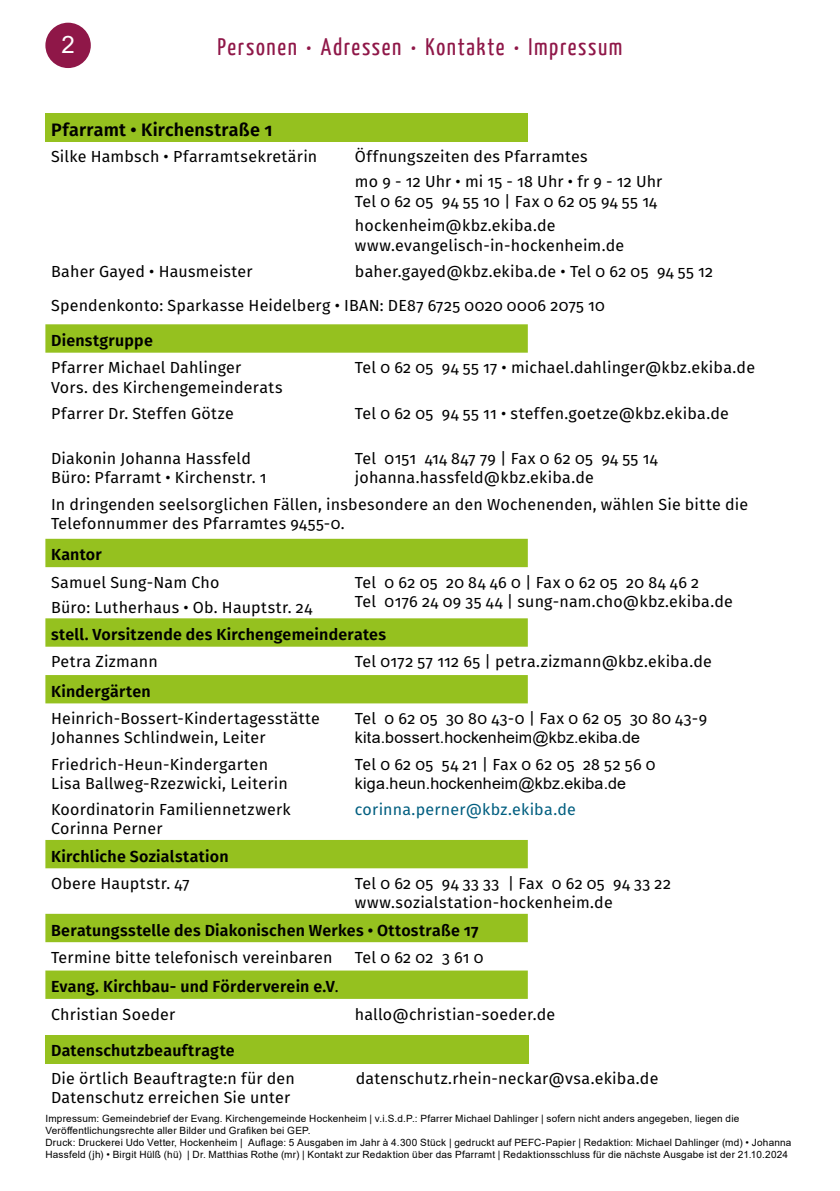
<style>
.page{position:relative;width:840px;height:1191px;background:#fff}
.page>*{position:absolute;margin:0;border:0;box-sizing:border-box;transform-origin:0 0}
.t1{font:24px "Yanone Kaffeesatz";letter-spacing:.07em;color:#8f1748}
.t2{font:24px "Arial";color:#fff}
.t3{font:600 18px "Fira Sans";letter-spacing:.015em;color:#000}
.t4{font:16px/19.2px "Fira Sans";letter-spacing:.015em;color:#000}
.t5{font:600 16px/27.4px "Fira Sans";letter-spacing:.015em;color:#000}
.t6{font:16px "Arial";letter-spacing:.01em;color:#000}
.t7{font:16px "Fira Sans";letter-spacing:.01em;color:#005e80}
.t8{font:10px/12px "Arial";letter-spacing:.02em;color:#000}
.s1{font-weight:400}
</style>
<div class="page">
<div style="left:45px;top:113px;width:482px;height:29px;background:#95c11f"></div>
<svg style="left:45px;top:324px;width:482px;height:675px"></svg>
<div style="left:45px;top:1035px;width:483px;height:28px;background:#95c11f"></div>
<div style="left:46px;top:24px;width:44px;height:43px;background:#8f1748;border-radius:50%"></div>
<div style="left:45px;top:23px;width:46px;height:45px;border:2px solid #8f1748;border-radius:50%"></div>
<h1 class="t2" style="left:61px;top:28px;width:15px">2</h1>
<h1 class="t1" style="left:217px;top:31px;width:406px">Personen • Adressen • Kontakte • Impressum</h1>
<p class="t3" style="left:51px;top:115px;width:223px">Pfarramt • Kirchenstraße 1</p>
<p class="t4" style="left:51px;top:147px;width:267px">Silke Hambsch • Pfarramtsekretärin</p>
<p class="t4" style="left:355px;top:144px;width:309px;line-height:24.8px">Öffnungszeiten des Pfarramtes<br>mo 9 - 12 Uhr • mi 15 - 18 Uhr • fr 9 - 12 Uhr</p>
<p class="t4" style="left:355px;top:188px;width:303px;line-height:24.8px">Tel 0 62 05 94 55 10 | Fax 0 62 05 94 55 14 hockenheim@kbz.ekiba.de</p>
<p class="t4" style="left:355px;top:235px;width:270px">www.evangelisch-in-hockenheim.de</p>
<p class="t4" style="left:51px;top:261px;width:203px">Baher Gayed • Hausmeister</p>
<p class="t4" style="left:51px;top:254px;width:663px;line-height:34px;text-indent:303px">baher.gayed@kbz.ekiba.de • Tel 0 62 05 94 55 12<br>Spendenkonto: Sparkasse Heidelberg • IBAN: DE87 6725 0020 0006 2075 10</p>
<p class="t5" style="left:51px;top:326px;width:103px">Dienstgruppe</p>
<p class="t4" style="left:51px;top:358px;width:233px">Pfarrer Michael Dahlinger<br>Vors. des Kirchengemeinderats</p>
<p class="t4" style="left:355px;top:358px;width:401px">Tel 0 62 05 94 55 17 • michael.dahlinger@kbz.ekiba.de</p>
<p class="t4" style="left:51px;top:403px;width:184px">Pfarrer Dr. Steffen Götze</p>
<p class="t4" style="left:355px;top:403px;width:375px">Tel 0 62 05 94 55 11 • steffen.goetze@kbz.ekiba.de</p>
<p class="t4" style="left:51px;top:448px;width:217px">Diakonin Johanna Hassfeld<br>Büro: Pfarramt • Kirchenstr. 1</p>
<p class="t4" style="left:355px;top:448px;width:304px">Tel 0151 414 847 79 | Fax 0 62 05 94 55 14 johanna.hassfeld@kbz.ekiba.de</p>
<p class="t4" style="left:51px;top:494px;width:698px">In dringenden seelsorglichen Fällen, insbesondere an den Wochenenden, wählen Sie bitte die<br>Telefonnummer des Pfarramtes 9455-0.</p>
<p class="t5" style="left:51px;top:540px;width:52px">Kantor</p>
<p class="t4" style="left:51px;top:569px;width:262px;line-height:24.8px">Samuel Sung-Nam Cho<br>Büro: Lutherhaus • Ob. Hauptstr. 24</p>
<p class="t4" style="left:355px;top:572px;width:379px">Tel 0 62 05 20 84 46 0 | Fax 0 62 05 20 84 46 2<br>Tel 0176 24 09 35 44 | sung-nam.cho@kbz.ekiba.de</p>
<p class="t5" style="left:51px;top:620px;width:336px">stell. Vorsitzende des Kirchengemeinderates</p>
<p class="t4" style="left:51px;top:652px;width:108px">Petra Zizmann</p>
<p class="t4" style="left:355px;top:652px;width:358px">Tel 0172 57 112 65 | petra.zizmann@kbz.ekiba.de</p>
<p class="t5" style="left:51px;top:676px;width:101px">Kindergärten</p>
<p class="t4" style="left:51px;top:708px;width:270px">Heinrich-Bossert-Kindertagesstätte<br>Johannes Schlindwein, Leiter</p>
<p class="t4" style="left:355px;top:708px;width:353px">Tel 0 62 05 30 80 43-0 | Fax 0 62 05 30 80 43-9</p>
<p class="t6" style="left:355px;top:726px;width:286px">kita.bossert.hockenheim@kbz.ekiba.de</p>
<p class="t4" style="left:51px;top:754px;width:238px">Friedrich-Heun-Kindergarten<br>Lisa Ballweg-Rzezwicki, Leiterin</p>
<p class="t4" style="left:355px;top:754px;width:302px">Tel 0 62 05 54 21 | Fax 0 62 05 28 52 56 0</p>
<p class="t6" style="left:355px;top:772px;width:272px">kiga.heun.hockenheim@kbz.ekiba.de</p>
<p class="t4" style="left:51px;top:799px;width:241px">Koordinatorin Familiennetzwerk<br>Corinna Perner</p>
<p class="t7" style="left:355px;top:797px;width:222px">corinna.perner@kbz.ekiba.de</p>
<p class="t5" style="left:51px;top:841px;width:179px">Kirchliche Sozialstation</p>
<p class="t4" style="left:51px;top:873px;width:140px">Obere Hauptstr. 47</p>
<p class="t4" style="left:355px;top:873px;width:317px">Tel 0 62 05 94 33 33 | Fax 0 62 05 94 33 22 www.sozialstation-hockenheim.de</p>
<p class="t5" style="left:51px;top:915px;width:429px">Beratungsstelle des Diakonischen Werkes • Ottostraße 17</p>
<p class="t4" style="left:51px;top:947px;width:283px">Termine bitte telefonisch vereinbaren</p>
<p class="t4" style="left:355px;top:947px;width:130px">Tel 0 62 02 3 61 0</p>
<p class="t5" style="left:51px;top:972px;width:289px">Evang. Kirchbau- und Förderverein e.V<span class="s1">.<br>Christian Soeder</span></p>
<p class="t4" style="left:355px;top:1004px;width:202px">hallo@christian-soeder.de</p>
<p class="t5" style="left:51px;top:1035px;width:185px">Datenschutzbeauftragte</p>
<p class="t4" style="left:51px;top:1068px;width:245px">Die örtlich Beauftragte:n für den<br>Datenschutz erreichen Sie unter</p>
<p class="t4" style="left:355px;top:1068px;width:304px">datenschutz.rhein-neckar@vsa.ekiba.de</p>
<p class="t8" style="left:45px;top:1112px;width:747px">Impressum: Gemeindebrief der Evang. Kirchengemeinde Hockenheim | v.i.S.d.P.: Pfarrer Michael Dahlinger | sofern nicht anders angegeben, liegen die Veröffentlichungsrechte aller Bilder und Grafiken bei GEP.<br>Druck: Druckerei Udo Vetter, Hockenheim | Auflage: 5 Ausgaben im Jahr à 4.300 Stück | gedruckt auf PEFC-Papier | Redaktion: Michael Dahlinger (md) • Johanna Hassfeld (jh) • Birgit Hülß (hü) | Dr. Matthias Rothe (mr) | Kontakt zur Redaktion über das Pfarramt | Redaktionsschluss für die nächste Ausgabe ist der 21.10.2024</p>
</div>
